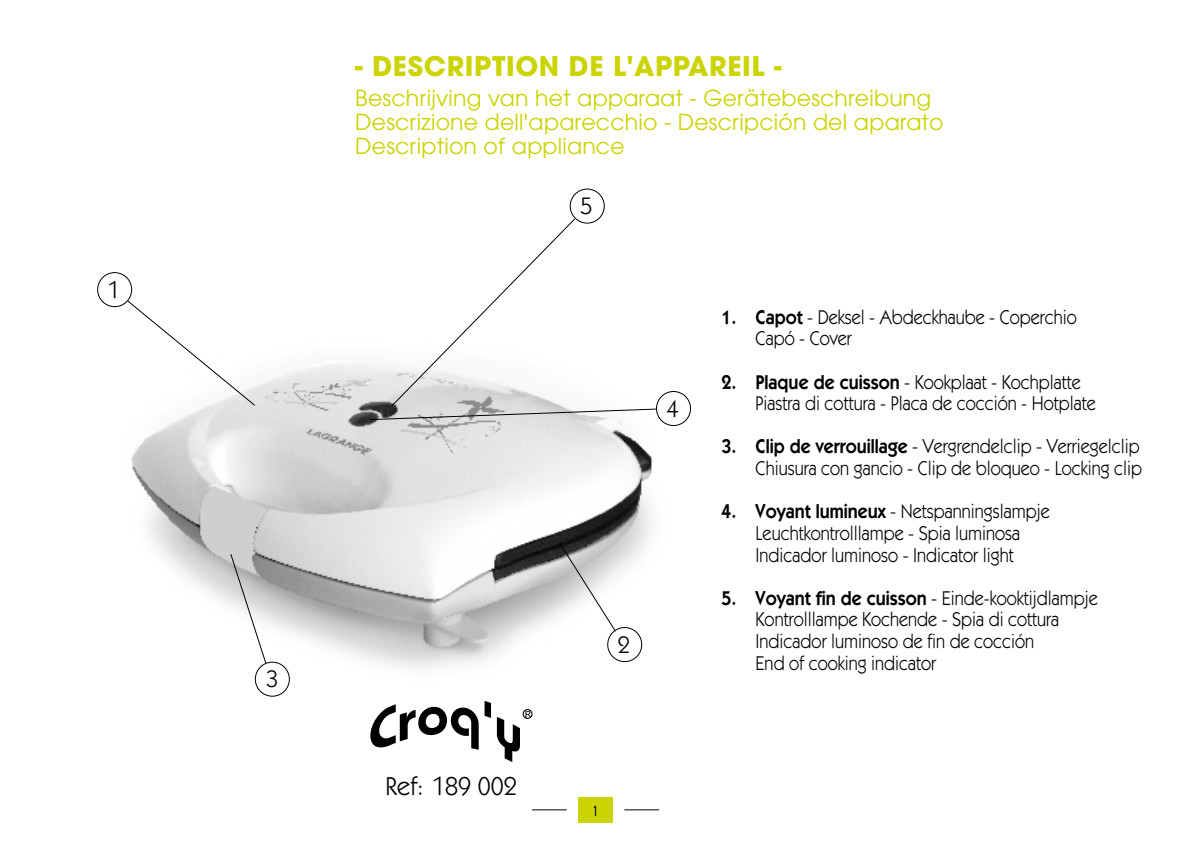
<style>
.page{position:relative;width:1191px;height:851px;background:#fff}
.page>*{position:absolute;margin:0;border:0;box-sizing:border-box;transform-origin:0 0}
.t1{font:700 26.8px "Avant Garde";letter-spacing:.025em;color:#cbd300}
.t2{font:26px "Itc Kabel";color:#000}
.t3{font:24px "Itc Kabel";color:#000}
.t4{font:22px/24px "Avant Garde";letter-spacing:.01em;color:#cbd300}
.t5{font:20px/21.6px "Itc Kabel";color:#000;scale:.9 1}
.t6{font:16px "Kabel";color:#000}
.s1{font-weight:600}
</style>
<div class="page">
<div style="left:578px;top:797px;width:34px;height:25px;background:#cbd300"></div>
<hr style="left:532px;top:809px;width:34px;height:1px;background:#000">
<hr style="left:624px;top:809px;width:34px;height:1px;background:#000">
<img style="left:131px;top:363px;width:538px;height:324px">
<div style="left:656px;top:391px;width:35px;height:35px;border:1px solid #000;border-radius:50%"></div>
<div style="left:570px;top:188px;width:35px;height:35px;border:1px solid #000;border-radius:50%"></div>
<svg style="left:369px;top:218px;width:288px;height:202px"></svg>
<div style="left:97px;top:272px;width:35px;height:35px;border:1px solid #000;border-radius:50%"></div>
<svg style="left:127px;top:300px;width:129px;height:106px"></svg>
<div style="left:255px;top:661px;width:35px;height:35px;border:1px solid #000;border-radius:50%"></div>
<svg style="left:230px;top:553px;width:37px;height:110px"></svg>
<svg style="left:558px;top:541px;width:86px;height:123px"></svg>
<svg style="left:370px;top:701px;width:121px;height:48px"></svg>
<svg style="left:497px;top:709px;width:35px;height:53px"></svg>
<p class="t3" style="left:108px;top:275px;width:13px">1</p>
<p class="t3" style="left:266px;top:665px;width:13px">3</p>
<h1 class="t1" style="left:355px;top:49px;width:428px">- DESCRIPTION DE L'APPAREIL -</h1>
<p class="t4" style="left:355px;top:86px;width:590px">Beschrijving van het apparaat - Gerätebeschreibung<br>Descrizione dell'aparecchio - Descripción del aparato<br>Description of appliance</p>
<h2 class="t2" style="left:385px;top:770px;width:133px">Ref: 189 002</h2>
<p class="t3" style="left:580px;top:192px;width:13px">5</p>
<p class="t3" style="left:667px;top:394px;width:13px">4</p>
<p class="t3" style="left:618px;top:630px;width:13px">2</p>
<p class="t5" style="left:755px;top:306px;width:358px;text-indent:-34px"><span class="s1">1. Capot</span> - Deksel - Abdeckhaube - Coperchio<br>Capó - Cover</p>
<p class="t5" style="left:755px;top:370px;width:379px;text-indent:-34px"><span class="s1">2. Plaque de cuisson</span> - Kookplaat - Kochplatte<br>Piastra di cottura - Placa de cocción - Hotplate</p>
<p class="t5" style="left:721px;top:435px;width:469px;text-align:right"><span class="s1">3. Clip de verrouillage</span> - Vergrendelclip - Verriegelclip<br>Chiusura con gancio - Clip de bloqueo - Locking clip</p>
<p class="t5" style="left:721px;top:500px;width:366px;text-align:center"><span class="s1">4. Voyant lumineux</span> - Netspanningslampje<br>Leuchtkontrolllampe - Spia luminosa<br>Indicador luminoso - Indicator light</p>
<p class="t5" style="left:755px;top:586px;width:382px;text-indent:-34px"><span class="s1">5. Voyant fin de cuisson</span> - Einde-kooktijdlampje Kontrolllampe Kochende - Spia di cottura Indicador luminoso de fin de cocción<br>End of cooking indicator</p>
<p class="t6" style="left:593px;top:800px;width:6px">1</p>
</div>
